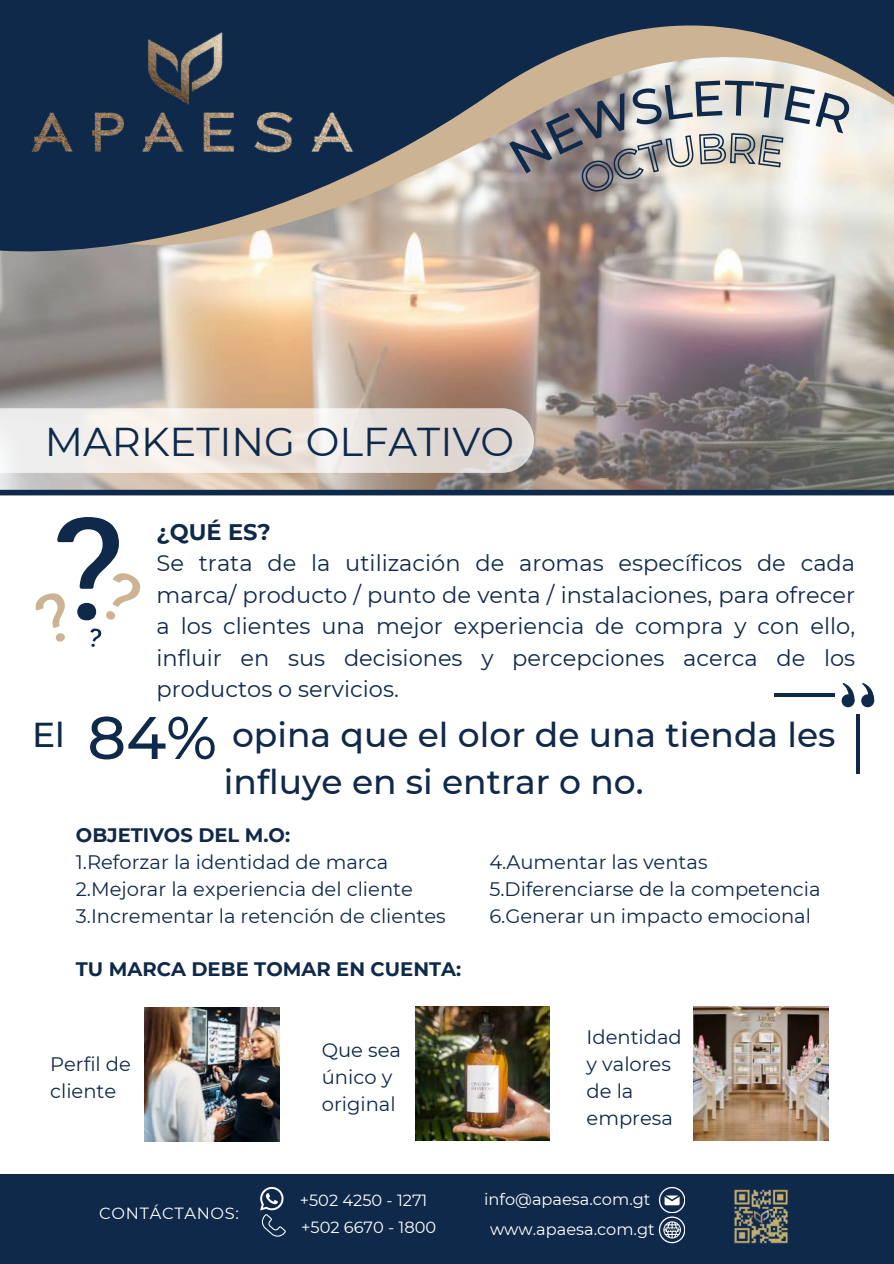
<style>
.page{position:relative;width:894px;height:1264px;background:#fff}
.page>*{position:absolute;margin:0;border:0;box-sizing:border-box;transform-origin:0 0}
.t1{font:500 60px "Montserrat";color:#0f294a}
.t2{font:40.2px "Montserrat";color:#0f294a}
.t3{font:500 34.5px/47.2px "Montserrat";color:#0f294a}
.t4{font:22.5px/31.5px "Montserrat";color:#0f294a;text-align:justify}
.t5{font:700 22.5px "Montserrat";color:#0f294a}
.t6{font:19.5px/27px "Montserrat";color:#0f294a}
.t7{font:700 19.5px "Montserrat";color:#0f294a}
.t8{font:16.2px/29.7px "Montserrat";color:#fff;text-align:center}
.t9{font:16.2px "Montserrat";letter-spacing:.045em;color:#fff}
</style>
<div class="page">
<img style="left:0;top:286px;width:893px;height:204px">
<svg style="left:0;top:0;width:893px;height:286px;background:#848689"></svg>
<img style="left:0;top:24px;width:400px;height:149px">
<div style="left:0;top:1174px;width:893px;height:89px;background:#0f294a"></div>
<svg style="left:658px;top:1186px;width:26px;height:57px"></svg>
<svg style="left:260px;top:1186px;width:25px;height:50px"></svg>
<img style="left:734px;top:1189px;width:54px;height:55px">
<svg style="left:0;top:408px;width:534px;height:65px;background:#eae4df"></svg>
<div style="left:0;top:490px;width:893px;height:5px;background:#0f294a"></div>
<svg style="left:35px;top:517px;width:106px;height:130px"></svg>
<div style="left:841px;top:694px;width:13px;height:13px;background:#0f294a;border-radius:50%"></div>
<svg style="left:842px;top:683px;width:13px;height:22px"></svg>
<svg style="left:860px;top:694px;width:13px;height:13px"></svg>
<svg style="left:861px;top:683px;width:14px;height:22px"></svg>
<hr style="left:856px;top:714px;width:3px;height:59px;background:#0f294a">
<hr style="left:774px;top:693px;width:60px;height:4px;background:#0f294a">
<img style="left:144px;top:1007px;width:135px;height:134px">
<img style="left:415px;top:1006px;width:134px;height:134px">
<img style="left:693px;top:1006px;width:134px;height:134px">
<svg style="left:508px;top:80px;width:344px;height:117px;background:#c5bfb9"></svg>
<h2 class="t2" style="left:45px;top:417px;width:470px">MARKETING OLFATIVO</h2>
<p class="t5" style="left:156px;top:518px;width:116px">¿QUÉ ES?</p>
<p class="t4" style="left:156px;top:547px;width:700px">Se trata de la utilización de aromas específicos de cada marca/ producto / punto de venta / instalaciones, para ofrecer a los clientes una mejor experiencia de compra y con ello, influir en sus decisiones y percepciones acerca de los productos o servicios.</p>
<h1 class="t1" style="left:87px;top:701px;width:131px">84%</h1>
<h3 class="t3" style="left:32px;top:710px;width:34px">El</h3>
<h3 class="t3" style="left:224px;top:710px;width:613px">opina que el olor de una tienda les influye en si entrar o no.</h3>
<p class="t7" style="left:76px;top:823px;width:216px">OBJETIVOS DEL M.O:</p>
<p class="t6" style="left:76px;top:848px;width:371px">1.Reforzar la identidad de marca<br>2.Mejorar la experiencia del cliente<br>3.Incrementar la retención de clientes</p>
<p class="t6" style="left:489px;top:848px;width:333px">4.Aumentar las ventas<br>5.Diferenciarse de la competencia<br>6.Generar un impacto emocional</p>
<p class="t7" style="left:76px;top:957px;width:387px">TU MARCA DEBE TOMAR EN CUENTA:</p>
<p class="t6" style="left:50px;top:1050px;width:82px">Perfil de cliente</p>
<p class="t6" style="left:321px;top:1036px;width:81px">Que sea único y original</p>
<p class="t6" style="left:586px;top:1023px;width:97px">Identidad y valores de la empresa</p>
<p class="t9" style="left:99px;top:1203px;width:141px">CONTÁCTANOS:</p>
<p class="t8" style="left:300px;top:1185px;width:129px">+502 4250 - 1271</p>
<p class="t8" style="left:301px;top:1212px;width:136px">+502 6670 - 1800</p>
<p class="t8" style="left:484px;top:1184px;width:172px">info@apaesa.com.gt www.apaesa.com.gt</p>
</div>
